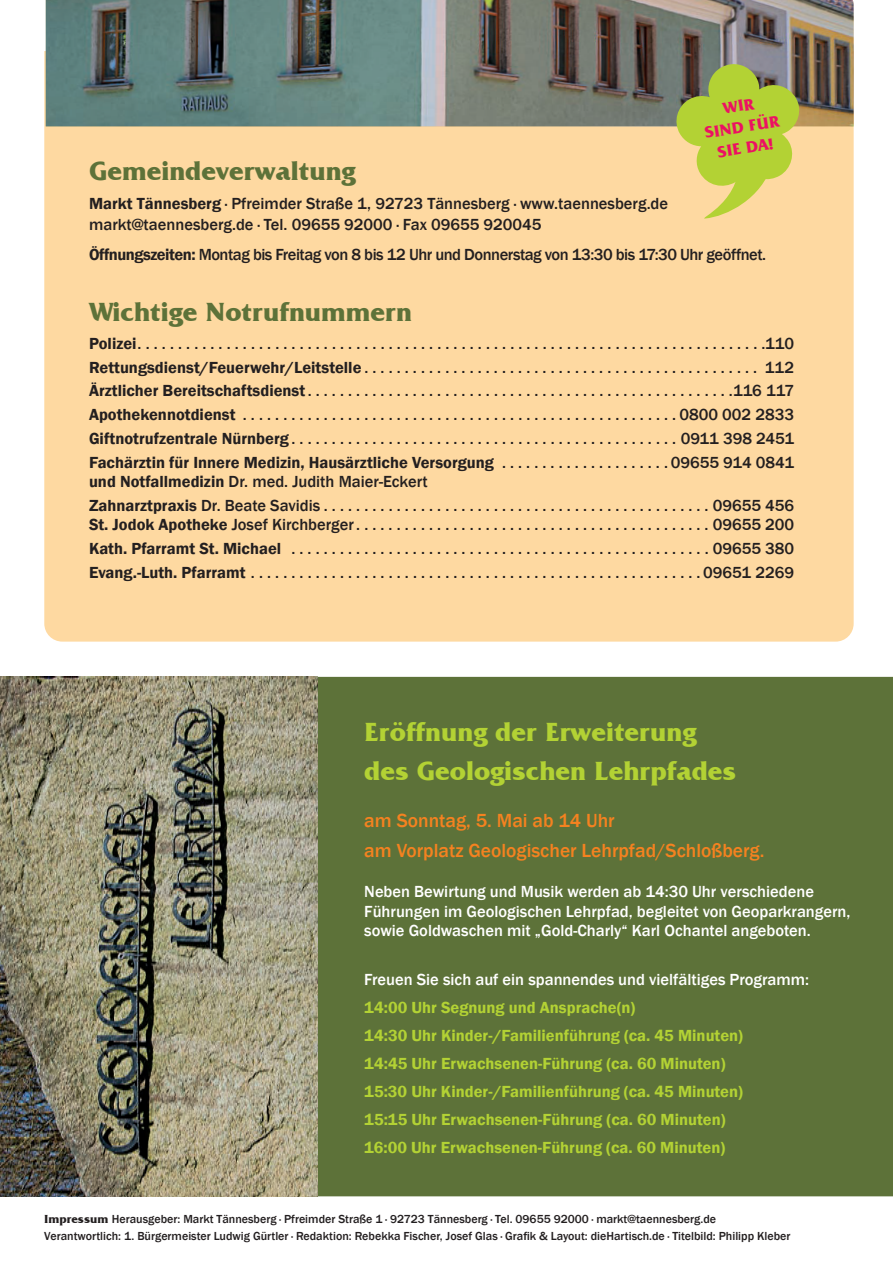
<style>
.page{position:relative;width:893px;height:1263px;background:#fff}
.page>*{position:absolute;margin:0;border:0;box-sizing:border-box;transform-origin:0 0}
.t1{font:700 27px/39px "Friz Quadrata IT Cby BT";color:#b3d234}
.t2{font:700 27px "Friz Quadrata IT Cby BT";color:#5d7239}
.t3{font:500 19.5px/30px "Franklin Gothic";color:#f58220}
.t4{font:500 16.5px/23.7px "Franklin Gothic";color:#231f20}
.t5{font:600 16.5px/28px "Franklin Gothic";color:#b3d234}
.t6{font:500 16.5px/19.5px "Franklin Gothic";color:#fff}
.t7{font:500 16.5px "Franklin Gothic";letter-spacing:-.03em;color:#231f20}
.t8{font:700 16.5px/21.3px "Friz Quadrata IT Cby BT";color:#ec1163;text-align:center}
.t9{font:500 12px/16.5px "Franklin Gothic";color:#231f20}
.s1{font-weight:600}
.s2{font-family:"Friz Quadrata IT Cby BT";font-weight:700}
</style>
<div class="page">
<div style="left:317px;top:677px;width:576px;height:519px;background:#5d7239"></div>
<img style="left:0;top:677px;width:317px;height:519px">
<div style="left:44px;top:51px;width:810px;height:591px;background:#fed9a1"></div>
<img style="left:46px;top:0;width:808px;height:126px">
<svg style="left:673px;top:60px;width:130px;height:159px;background:#bdc25c"></svg>
<p class="t8" style="left:700px;top:103px;width:77px;rotate:-9deg">WIR<br>SIND F‹R<br>SIE DA!</p>
<h1 class="t2" style="left:89px;top:160px;width:268px">Gemeindeverwaltung</h1>
<p class="t4" style="left:89px;top:194px;width:581px;line-height:21px"><span class="s1">Markt T‰nnesberg</span> Pfreimder Straße 1, 92723 Tännesberg · www.taennesberg.de markt@taennesberg.de Tel. 09655 92000 · Fax 09655 920045</p>
<p class="t7" style="left:89px;top:248px;width:679px"><span class="s1">÷ffnungszeiten:</span> Montag bis Freitag von 8 bis 12 Uhr und Donnerstag von 13:30 bis 17:30 Uhr geöffnet.</p>
<h1 class="t2" style="left:89px;top:301px;width:324px">Wichtige Notrufnummern</h1>
<p class="t4" style="left:89px;top:332px;width:706px;text-align:justify"><span class="s1">Polizei</span> ..............................................................................110<br><span class="s1">Rettungsdienst/Feuerwehr/Leitstelle</span> ................................................. 112 <span class="s1">ƒrztlicher Bereitschaftsdienst</span> .....................................................116 117<br><span class="s1">Apothekennotdienst</span> ......................................................0800 002 2833<br><span class="s1">Giftnotrufzentrale N¸rnberg</span> ................................................0911 398 2451<br><span class="s1">Fach‰rztin f¸r Innere Medizin, Haus‰rztliche Versorgung</span> . . . . . . . . . . . . . . . . . . . . . 09655 914 0841</p>
<p class="t4" style="left:89px;top:471px;width:707px"><span class="s1">und Notfallmedizin</span> Dr. med. Judith Maier-Eckert<br><span class="s1">Zahnarztpraxis</span> Dr. Beate Savidis ................................................09655 456</p>
<p class="t4" style="left:89px;top:514px;width:707px;text-align:justify"><span class="s1">St. Jodok Apotheke</span> Josef Kirchberger ............................................09655 200<br><span class="s1">Kath. Pfarramt St. Michael</span> ....................................................09655 380<br><span class="s1">Evang.-Luth. Pfarramt</span> ........................................................09651 2269</p>
<h1 class="t1" style="left:364px;top:715px;width:374px">Erˆffnung der Erweiterung des Geologischen Lehrpfades</h1>
<p class="t3" style="left:364px;top:807px;width:402px">am Sonntag, 5. Mai ab 14 Uhr<br>am Vorplatz Geologischer Lehrpfad/Schloflberg.</p>
<p class="t6" style="left:364px;top:883px;width:488px">Neben Bewirtung und Musik werden ab 14:30 Uhr verschiedene<br>F¸hrungen im Geologischen Lehrpfad, begleitet von Geoparkrangern, sowie Goldwaschen mit „Gold-Charly“ Karl Ochantel angeboten.</p>
<p class="t6" style="left:364px;top:971px;width:446px">Freuen Sie sich auf ein spannendes und vielf‰ltiges Programm:</p>
<p class="t5" style="left:364px;top:995px;width:380px">14:00 Uhr Segnung und Ansprache(n)<br>14:30 Uhr Kinder-/Familienf¸hrung (ca. 45 Minuten)<br>14:45 Uhr Erwachsenen-F¸hrung (ca. 60 Minuten)<br>15:30 Uhr Kinder-/Familienf¸hrung (ca. 45 Minuten)<br>15:15 Uhr Erwachsenen-F¸hrung (ca. 60 Minuten)<br>16:00 Uhr Erwachsenen-F¸hrung (ca. 60 Minuten)</p>
<p class="t9" style="left:44px;top:1211px;width:748px"><span class="s2">Impressum</span> Herausgeber: Markt Tännesberg · Pfreimder Straße 1 · 92723 Tännesberg · Tel. 09655 92000 · markt@taennesberg.de<br>Verantwortlich: 1. Bürgermeister Ludwig Gürtler · Redaktion: Rebekka Fischer, Josef Glas · Grafik &amp; Layout: dieHartisch.de · Titelbild: Philipp Kleber</p>
</div>
